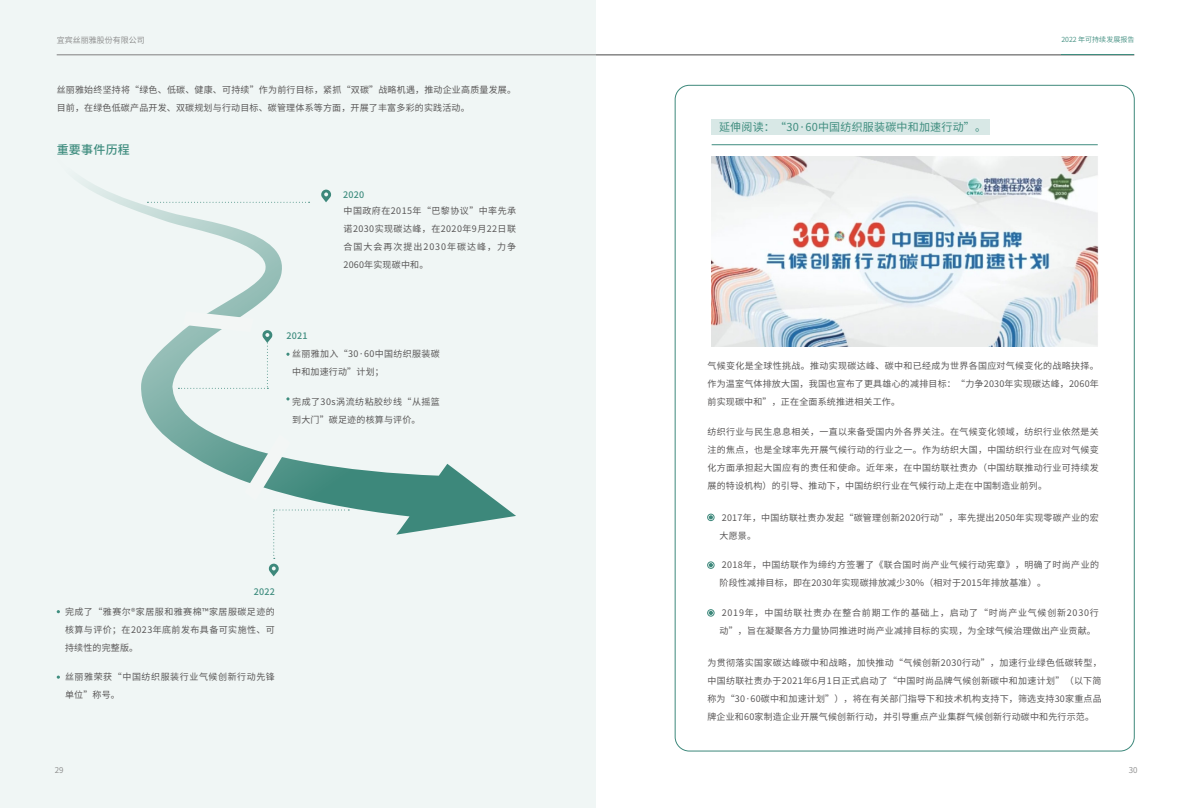
<style>
.page{position:relative;width:1191px;height:808px;background:#fff}
.page>*{position:absolute;margin:0;border:0;box-sizing:border-box;transform-origin:0 0}
.t1{font:500 12px "Source Han Sans CN";letter-spacing:.02em;color:#3f8d7f}
.t2{font:11px "Source Han Sans CN";letter-spacing:.02em;color:#3f8d7f}
.t3{font:9px/18px "Source Han Sans CN";letter-spacing:.025em;color:#595757;text-align:justify}
.t4{font:9px/18px "Source Han Sans CN";letter-spacing:.085em;color:#595757}
.t5{font:9px/18px "Source Han Sans CN";letter-spacing:.05em;color:#595757}
.t6{font:9px/18px "Source Han Sans CN";letter-spacing:.065em;color:#595757}
.t7{font:500 9px "Source Han Sans CN";letter-spacing:.02em;color:#3f8d7f}
.t8{font:8px "Source Han Sans CN";color:#878787}
.t9{font:8px "Source Han Sans CN";color:#898989}
.t10{font:7px "Source Han Sans CN";color:#3f8d7f}
</style>
<div class="page">
<div style="left:0;top:0;width:595px;height:808px;background:#f0f6f5"></div>
<svg style="left:269px;top:536px;width:10px;height:40px"></svg>
<svg style="left:81px;top:180px;width:435px;height:355px"></svg>
<svg style="left:178px;top:311px;width:94px;height:78px"></svg>
<svg style="left:244px;top:434px;width:47px;height:67px"></svg>
<div style="left:711px;top:119px;width:279px;height:16px;background:#d8e8e6"></div>
<hr style="left:711px;top:145px;width:386px;height:1px;background:#3f8d7f">
<img style="left:711px;top:157px;width:388px;height:190px">
<div style="left:707px;top:514px;width:7px;height:7px;border:1px solid #3d887b;border-radius:50%"></div>
<svg style="left:709px;top:515px;width:4px;height:4px"></svg>
<div style="left:707px;top:562px;width:7px;height:6px;border:1px solid #3d887b;border-radius:50%"></div>
<svg style="left:709px;top:563px;width:4px;height:4px"></svg>
<div style="left:707px;top:609px;width:7px;height:7px;border:1px solid #3d887b;border-radius:50%"></div>
<svg style="left:709px;top:611px;width:4px;height:4px"></svg>
<hr style="left:57px;top:55px;width:1077px;height:1px;background:#808080">
<hr style="left:1061px;top:54px;width:73px;height:1px;background:#3f8d7f">
<p class="t8" style="left:57px;top:35px;width:89px">宜宾丝丽雅股份有限公司</p>
<p class="t3" style="left:57px;top:81px;width:461px">丝丽雅始终坚持将“绿色、低碳、健康、可持续”作为前行目标，紧抓“双碳”战略机遇，推动企业高质量发展。目前，在绿色低碳产品开发、双碳规划与行动目标、碳管理体系等方面，开展了丰富多彩的实践活动。</p>
<h1 class="t1" style="left:57px;top:143px;width:75px">重要事件历程</h1>
<p class="t7" style="left:343px;top:189px;width:23px">2020</p>
<p class="t7" style="left:286px;top:330px;width:23px">2021</p>
<p class="t3" style="left:343px;top:202px;width:174px">中国政府在2015年“巴黎协议”中率先承诺2030实现碳达峰，在2020年9月22日联合国大会再次提出2030年碳达峰，力争2060年实现碳中和。</p>
<p class="t3" style="left:292px;top:345px;width:149px">丝丽雅加入“30·60中国纺织服装碳中和加速行动”计划；</p>
<p class="t5" style="left:292px;top:393px;width:149px">完成了30s涡流纺粘胶纱线“从摇篮到大门”碳足迹的核算与评价。</p>
<p class="t7" style="left:254px;top:586px;width:23px">2022</p>
<p class="t3" style="left:65px;top:603px;width:211px">完成了“雅赛尔®家居服和雅赛棉™家居服碳足迹的核算与评价；在2023年底前发布具备可实施性、可持续性的完整版。</p>
<p class="t6" style="left:65px;top:668px;width:211px">丝丽雅荣获“中国纺织服装行业气候创新行动先锋单位”称号。</p>
<p class="t9" style="left:55px;top:765px;width:10px">29</p>
<p class="t2" style="left:719px;top:121px;width:269px">延伸阅读：“30·60中国纺织服装碳中和加速行动”。</p>
<p class="t10" style="left:1061px;top:36px;width:74px">2022 年可持续发展报告</p>
<p class="t3" style="left:707px;top:357px;width:393px">气候变化是全球性挑战。推动实现碳达峰、碳中和已经成为世界各国应对气候变化的战略抉择。作为温室气体排放大国，我国也宣布了更具雄心的减排目标：“力争2030年实现碳达峰，2060年前实现碳中和”，正在全面系统推进相关工作。</p>
<p class="t3" style="left:707px;top:423px;width:393px">纺织行业与民生息息相关，一直以来备受国内外各界关注。在气候变化领域，纺织行业依然是关注的焦点，也是全球率先开展气候行动的行业之一。作为纺织大国，中国纺织行业在应对气候变化方面承担起大国应有的责任和使命。近年来，在中国纺联社责办（中国纺联推动行业可持续发展的特设机构）的引导、推动下，中国纺织行业在气候行动上走在中国制造业前列。</p>
<p class="t3" style="left:719px;top:509px;width:381px">2017年，中国纺联社责办发起“碳管理创新2020行动”，率先提出2050年实现零碳产业的宏大愿景。</p>
<p class="t3" style="left:719px;top:556px;width:381px">2018年，中国纺联作为缔约方签署了《联合国时尚产业气候行动宪章》，明确了时尚产业的阶段性减排目标，即在2030年实现碳排放减少30%（相对于2015年排放基准）。</p>
<p class="t4" style="left:719px;top:604px;width:381px">2019年，中国纺联社责办在整合前期工作的基础上，启动了“时尚产业气候创新2030行动”，旨在凝聚各方力量协同推进时尚产业减排目标的实现，为全球气候治理做出产业贡献。</p>
<p class="t3" style="left:707px;top:653px;width:396px">为贯彻落实国家碳达峰碳中和战略，加快推动“气候创新2030行动”，加速行业绿色低碳转型，中国纺联社责办于2021年6月1日正式启动了“中国时尚品牌气候创新碳中和加速计划”（以下简称为“30·60碳中和加速计划”），将在有关部门指导下和技术机构支持下，筛选支持30家重点品牌企业和60家制造企业开展气候创新行动，并引导重点产业集群气候创新行动碳中和先行示范。</p>
<p class="t9" style="left:1128px;top:765px;width:10px">30</p>
</div>
